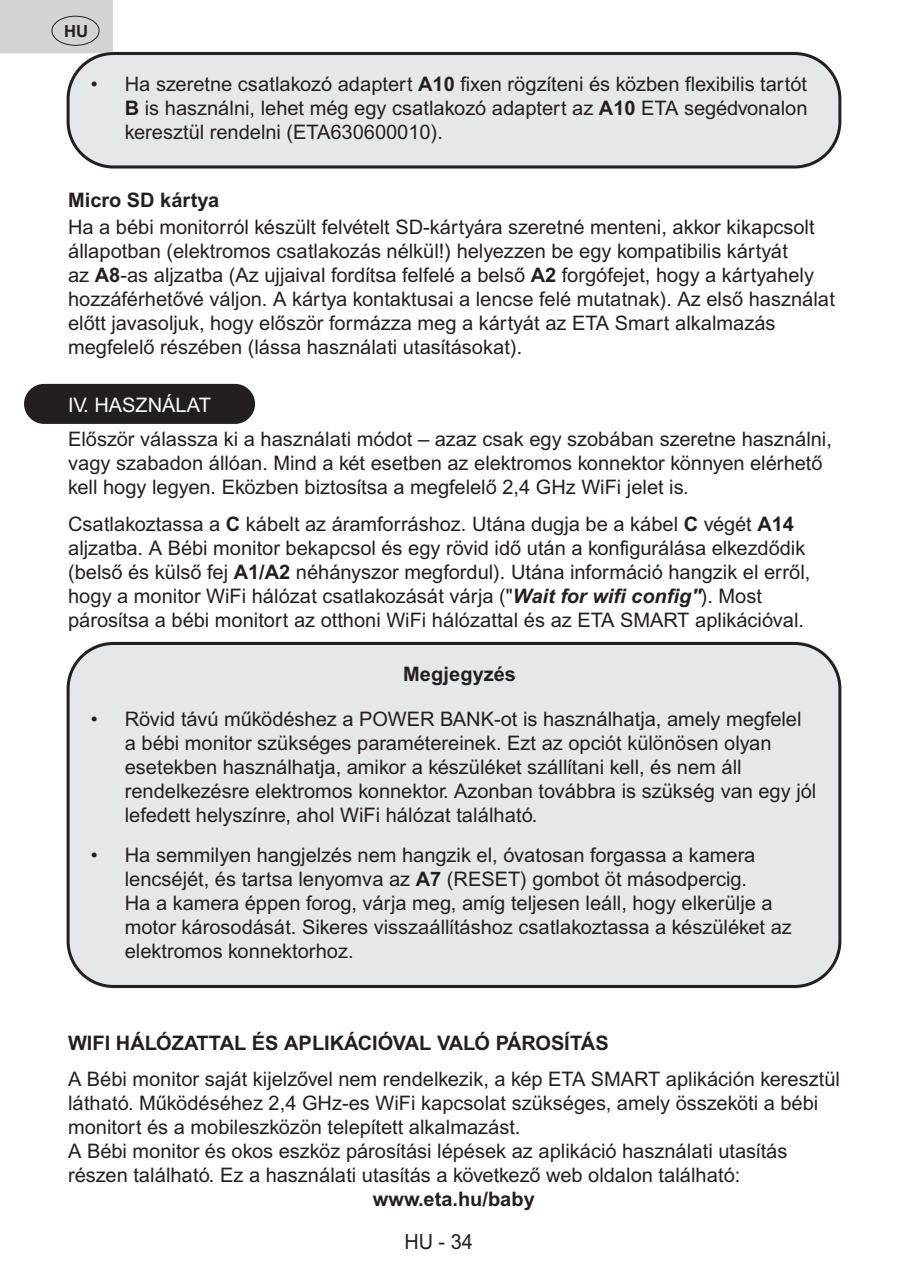
<style>
.page{position:relative;width:908px;height:1282px;background:#fff}
.page>*{position:absolute;margin:0;border:0;box-sizing:border-box;transform-origin:0 0}
.t1{font:20.8px "Arial MT Pro";color:#231f20;scale:.95 1}
.klasický_text{font:20px/24px "Arial MT Pro";color:#231f20}
.nadpis_mini__VELKÉ{font:700 20px "Arial MT Pro";color:#231f20}
.klasický_text-2{font:700 20px "Arial MT Pro";color:#231f20}
.nadpis_mini_2__Malé{font:700 20px "Arial MT Pro";color:#231f20}
.NADPISY__ČERNÁ{font:20px "Arial MT Pro";color:#fff}
.RÁMEČEK_-_nadpisek{font:700 20px "Arial MT Pro";color:#231f20}
.t2{font:700 16.8px "Arial MT Pro";color:#231f20}
.s1{font-weight:700}
.s2{font-weight:700;font-style:italic}
</style>
<div class="page">
<div style="left:0;top:0;width:113px;height:53px;background:#d3d3d3"></div>
<div style="left:51px;top:16px;width:48px;height:30px;border:1px solid #231f20;border-radius:50%"></div>
<div style="left:68px;top:51px;width:771px;height:118px;background:#e6e7e9;border-radius:45px"></div>
<div style="left:67px;top:52px;width:774px;height:116px;border:3px solid #231f20;border-radius:45px"></div>
<div style="left:24px;top:384px;width:231px;height:40px;border:20px solid #231f20;border-radius:10px"></div>
<div style="left:68px;top:641px;width:771px;height:347px;background:#e6e7e9;border-radius:45px"></div>
<div style="left:67px;top:642px;width:774px;height:345px;border:3px solid #231f20;border-radius:45px"></div>
<p class="t2" style="left:64px;top:21px;width:26px">HU</p>
<p class="klasický_text" style="left:125px;top:73px;width:683px;text-align:justify;text-indent:-34px">• Ha szeretne csatlakozó adaptert <span class="s1">A10</span> fixen rögzíteni és közben flexibilis tartót <span class="s1">B</span> is használni, lehet még egy csatlakozó adaptert az <span class="s1">A10</span> ETA segédvonalon keresztül rendelni (ETA630600010).</p>
<p class="nadpis_mini_2__Malé" style="left:68px;top:188px;width:152px">Micro SD kártya</p>
<p class="klasický_text" style="left:68px;top:216px;width:768px">Ha a bébi monitorról készült felvételt SD-kártyára szeretné menteni, akkor kikapcsolt állapotban (elektromos csatlakozás nélkül!) helyezzen be egy kompatibilis kártyát<br>az <span class="s1">A8</span>-as aljzatba (Az ujjaival fordítsa felfelé a belső <span class="s1">A2</span> forgófejet, hogy a kártyahely hozzáférhetővé váljon. A kártya kontaktusai a lencse felé mutatnak). Az első használat előtt javasoljuk, hogy először formázza meg a kártyát az ETA Smart alkalmazás megfelelő részében (lássa használati utasításokat).</p>
<p class="NADPISY__ČERNÁ" style="left:68px;top:394px;width:144px">IV. HASZNÁLAT</p>
<p class="klasický_text" style="left:68px;top:428px;width:765px">Először válassza ki a használati módot – azaz csak egy szobában szeretne használni, vagy szabadon állóan. Mind a két esetben az elektromos konnektor könnyen elérhető kell hogy legyen. Eközben biztosítsa a megfelelő 2,4 GHz WiFi jelet is.</p>
<p class="klasický_text" style="left:68px;top:512px;width:743px">Csatlakoztassa a <span class="s1">C</span> kábelt az áramforráshoz. Utána dugja be a kábel <span class="s1">C</span> végét <span class="s1">A14 </span>aljzatba. A Bébi monitor bekapcsol és egy rövid idő után a konfigurálása elkezdődik (belső és külső fej <span class="s1">A1/A2</span> néhányszor megfordul). Utána információ hangzik el erről, hogy a monitor WiFi hálózat csatlakozását várja ("<span class="s2">Wait for wifi config"</span>). Most párosítsa a bébi monitort az otthoni WiFi hálózattal és az ETA SMART aplikációval.</p>
<p class="RÁMEČEK_-_nadpisek" style="left:403px;top:662px;width:114px">Megjegyzés</p>
<p class="klasický_text" style="left:125px;top:708px;width:692px;text-indent:-34px">• Rövid távú működéshez a POWER BANK-ot is használhatja, amely megfelel a bébi monitor szükséges paramétereinek. Ezt az opciót különösen olyan esetekben használhatja, amikor a készüléket szállítani kell, és nem áll rendelkezésre elektromos konnektor. Azonban továbbra is szükség van egy jól lefedett helyszínre, ahol WiFi hálózat található.</p>
<p class="klasický_text" style="left:125px;top:844px;width:668px;text-indent:-34px">• Ha semmilyen hangjelzés nem hangzik el, óvatosan forgassa a kamera lencséjét, és tartsa lenyomva az <span class="s1">A7</span> (RESET) gombot öt másodpercig.<br>Ha a kamera éppen forog, várja meg, amíg teljesen leáll, hogy elkerülje a motor károsodását. Sikeres visszaállításhoz csatlakoztassa a készüléket az elektromos konnektorhoz.</p>
<p class="nadpis_mini__VELKÉ" style="left:68px;top:1031px;width:542px">WIFI HÁLÓZATTAL ÉS APLIKÁCIÓVAL VALÓ PÁROSÍTÁS</p>
<p class="klasický_text" style="left:68px;top:1067px;width:773px">A Bébi monitor saját kijelzővel nem rendelkezik, a kép ETA SMART aplikáción keresztül látható. Működéséhez 2,4 GHz-es WiFi kapcsolat szükséges, amely összeköti a bébi monitort és a mobileszközön telepített alkalmazást.</p>
<p class="klasický_text" style="left:68px;top:1139px;width:720px">A Bébi monitor és okos eszköz párosítási lépések az aplikáció használati utasítás részen található. Ez a használati utasítás a következő web oldalon található:</p>
<p class="klasický_text-2" style="left:373px;top:1186px;width:163px">www.eta.hu/baby</p>
<p class="t1" style="left:404px;top:1229px;width:73px">HU - 34</p>
</div>
